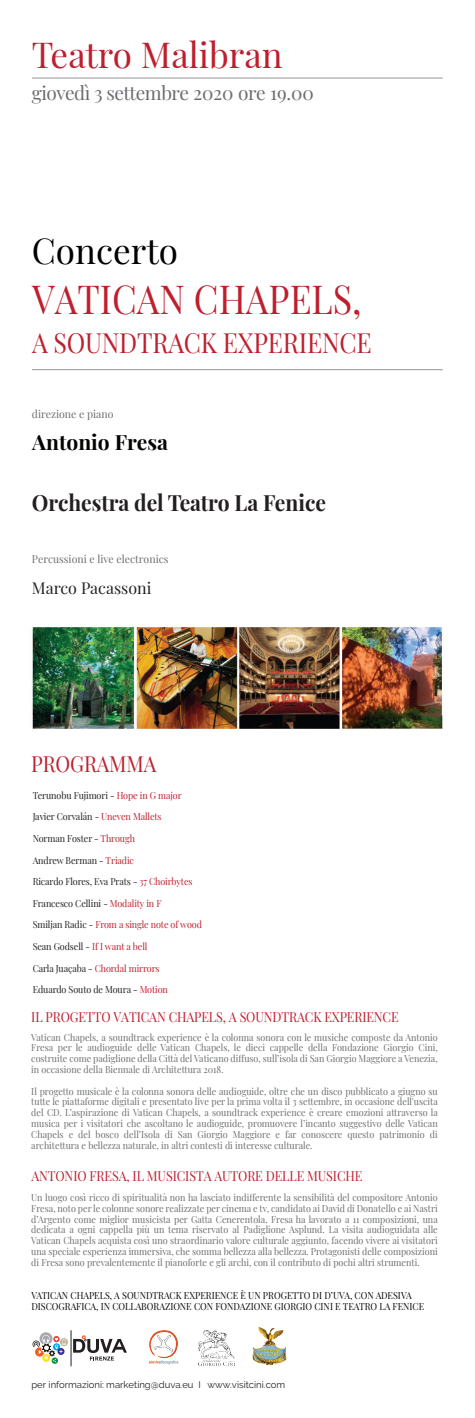
<style>
.page{position:relative;width:475px;height:1418px;background:#fff}
.page>*{position:absolute;margin:0;border:0;box-sizing:border-box;transform-origin:0 0}
.t1{font:39.15px "Playfair Display";color:#be1f2e;scale:.92 1}
.t2{font:35px "Playfair Display";color:#be1f2e}
.t3{font:35px "Playfair Display";color:#000001}
.t4{font:27.15px "Playfair Display";letter-spacing:-.01em;color:#be1f2e;scale:.92 1}
.t5{font:700 22.35px "Playfair Display";color:#231f20;scale:.94 1}
.t6{font:21.75px "Playfair Display";letter-spacing:-.01em;color:#be1f2e;scale:.92 1}
.t7{font:700 21px "Playfair Display";color:#040503}
.t8{font:19px "Playfair Display";letter-spacing:-.025em;color:#6c6d70}
.t9{font:16px "Playfair Display";color:#231f20}
.t10{font:13.6px "Playfair Display";letter-spacing:-.01em;color:#be1f2e;scale:.92 1}
.t11{font:10.7px "Playfair Display";color:#6c6d70}
.t12{font:9.55px/10.8px "Playfair Display";color:#6d6f71;text-align:justify;scale:.94 1}
.t13{font:9.55px "Playfair Display";letter-spacing:-.01em;color:#231f20;scale:.94 1}
.t14{font:9.55px/10.8px "Playfair Display";color:#040503;scale:.94 1}
.t15{font:9.55px "Playfair Display";letter-spacing:-.01em;color:#be1f2e;scale:.94 1}
.t16{font:9.5px "Raleway";color:#231f20}
.s1{color:#be1f2e}
.s2{color:#231f20}
</style>
<div class="page">
<img style="left:252px;top:1327px;width:34px;height:38px">
<hr style="left:32px;top:369px;width:411px;height:1px;background:#939598">
<img style="left:32px;top:627px;width:411px;height:102px">
<hr style="left:32px;top:78px;width:411px;height:1px;background:#939598">
<img style="left:198px;top:1330px;width:37px;height:35px">
<img style="left:149px;top:1330px;width:30px;height:35px">
<hr style="left:71px;top:1330px;width:1px;height:36px;background:#231f20">
<svg style="left:73px;top:1335px;width:54px;height:25px"></svg>
<svg style="left:40px;top:1332px;width:12px;height:13px"></svg>
<div style="left:60px;top:1337px;width:8px;height:9px;background:#c3b49b;border-radius:50%"></div>
<svg style="left:33px;top:1334px;width:33px;height:29px"></svg>
<h2 class="t2" style="left:32px;top:27px;width:252px">Teatro Malibran</h2>
<h3 class="t8" style="left:32px;top:78px;width:283px">giovedì 3 settembre 2020 ore 19.00</h3>
<h2 class="t3" style="left:32px;top:223px;width:148px">Concerto</h2>
<h1 class="t1" style="left:32px;top:269px;width:360px">VATICAN CHAPELS,</h1>
<h3 class="t4" style="left:32px;top:322px;width:370px">A SOUNDTRACK EXPERIENCE</h3>
<p class="t11" style="left:32px;top:406px;width:83px">direzione e piano</p>
<h3 class="t7" style="left:32px;top:425px;width:137px">Antonio Fresa</h3>
<h3 class="t5" style="left:32px;top:485px;width:314px">Orchestra del Teatro La Fenice</h3>
<p class="t11" style="left:32px;top:550px;width:138px">Percussioni e live electronics</p>
<h3 class="t9" style="left:32px;top:575px;width:121px">Marco Pacassoni</h3>
<h3 class="t6" style="left:31px;top:747px;width:137px">PROGRAMMA</h3>
<p class="t13" style="left:33px;top:787px;width:160px">Terunobu Fujimori - <span class="s1">Hope in G major</span></p>
<p class="t13" style="left:33px;top:809px;width:139px">Javier Corvalán - <span class="s1">Uneven Mallets</span></p>
<p class="t13" style="left:33px;top:831px;width:110px">Norman Foster - <span class="s1">Through</span></p>
<p class="t13" style="left:33px;top:852px;width:109px">Andrew Berman - <span class="s1">Triadic</span></p>
<p class="t13" style="left:33px;top:874px;width:172px">Ricardo Flores, Eva Prats - <span class="s1">37 Choirbytes</span></p>
<p class="t13" style="left:33px;top:895px;width:138px">Francesco Cellini - <span class="s1">Modality in F</span></p>
<p class="t15" style="left:33px;top:917px;width:182px"><span class="s2">Smiljan Radic -</span> From a single note of wood</p>
<p class="t13" style="left:33px;top:939px;width:124px">Sean Godsell - <span class="s1">If I want a bell</span></p>
<p class="t15" style="left:33px;top:960px;width:137px"><span class="s2">Carla Juaçaba -</span> Chordal mirrors</p>
<p class="t13" style="left:33px;top:982px;width:145px">Eduardo Souto de Moura - <span class="s1">Motion</span></p>
<h3 class="t10" style="left:31px;top:1006px;width:401px">IL PROGETTO VATICAN CHAPELS, A SOUNDTRACK EXPERIENCE</h3>
<p class="t12" style="left:31px;top:1030px;width:434px">Vatican Chapels, a soundtrack experience è la colonna sonora con le musiche composte da Antonio Fresa per le audioguide delle Vatican Chapels, le dieci cappelle della Fondazione Giorgio Cini, costruite come padiglione della Città del Vaticano diffuso, sull’isola di San Giorgio Maggiore a Venezia, in occasione della Biennale di Architettura 2018.</p>
<p class="t12" style="left:31px;top:1084px;width:434px">Il progetto musicale è la colonna sonora delle audioguide, oltre che un disco pubblicato a giugno su tutte le piattaforme digitali e presentato live per la prima volta il 3 settembre, in occasione dell'uscita del CD. L’aspirazione di Vatican Chapels, a soundtrack experience è creare emozioni attraverso la musica per i visitatori che ascoltano le audioguide, promuovere l’incanto suggestivo delle Vatican Chapels e del bosco dell’Isola di San Giorgio Maggiore e far conoscere questo patrimonio di architettura e bellezza naturale, in altri contesti di interesse culturale.</p>
<h3 class="t10" style="left:31px;top:1165px;width:361px">ANTONIO FRESA, IL MUSICISTA AUTORE DELLE MUSICHE</h3>
<p class="t12" style="left:31px;top:1191px;width:434px">Un luogo così ricco di spiritualità non ha lasciato indifferente la sensibilità del compositore Antonio Fresa, noto per le colonne sonore realizzate per cinema e tv, candidato ai David di Donatello e ai Nastri d’Argento come miglior musicista per Gatta Cenerentola. Fresa ha lavorato a 11 composizioni, una dedicata a ogni cappella più un tema riservato al Padiglione Asplund. La visita audioguidata alle Vatican Chapels acquista così uno straordinario valore culturale aggiunto, facendo vivere ai visitatori una speciale esperienza immersiva, che somma bellezza alla bellezza. Protagonisti delle composizioni di Fresa sono prevalentemente il pianoforte e gli archi, con il contributo di pochi altri strumenti.</p>
<p class="t14" style="left:31px;top:1289px;width:419px">VATICAN CHAPELS, A SOUNDTRACK EXPERIENCE È UN PROGETTO DI D’UVA, CON ADESIVA<br>DISCOGRAFICA, IN COLLABORAZIONE CON FONDAZIONE GIORGIO CINI E TEATRO LA FENICE</p>
<p class="t16" style="left:31px;top:1378px;width:255px">per informazioni: marketing@duva.eu I www.visitcini.com</p>
</div>
